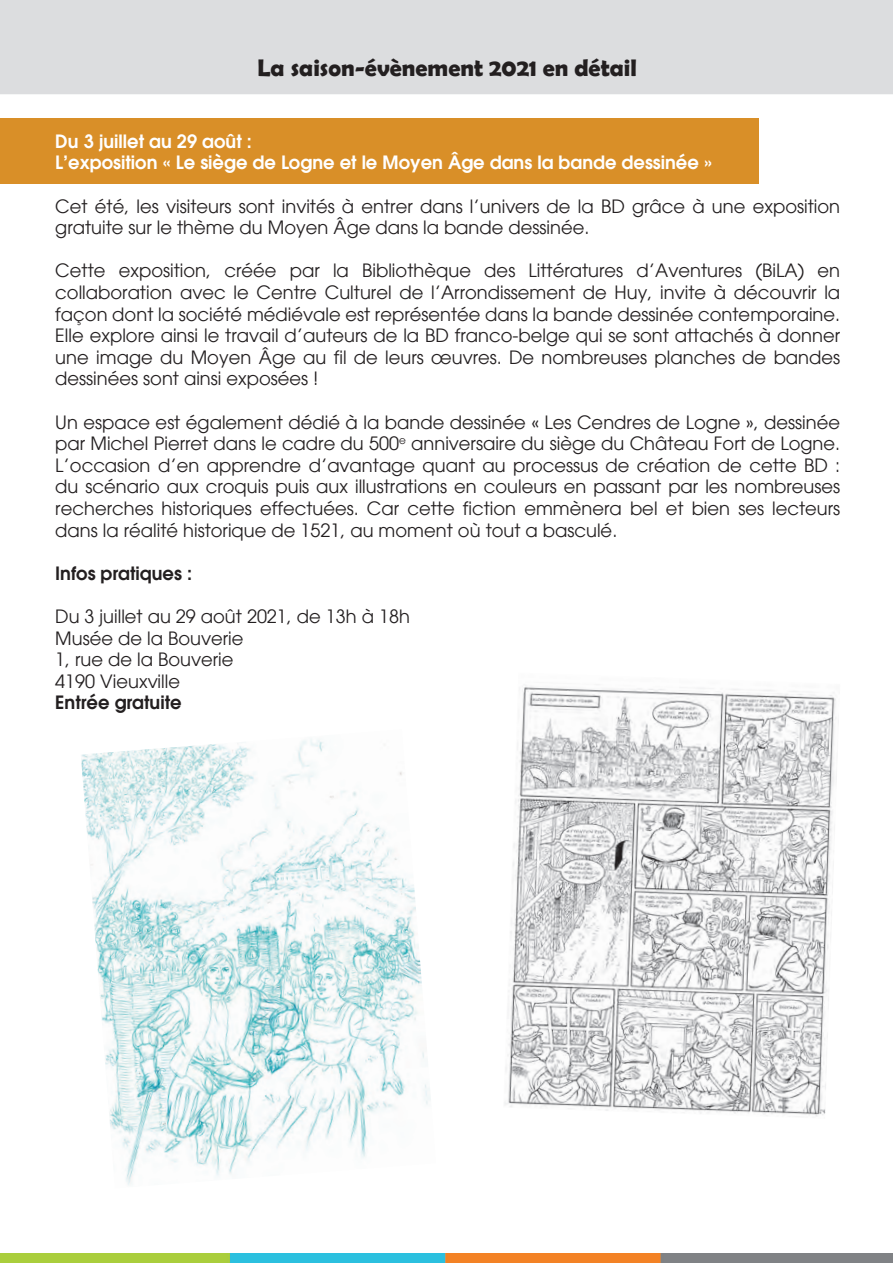
<style>
.page{position:relative;width:893px;height:1263px;background:#fff}
.page>*{position:absolute;margin:0;border:0;box-sizing:border-box;transform-origin:0 0}
.t1{font:700 24px "Berlin Sans FB Demi";color:#231f20}
.t2{font:18px/21.6px "Avant Garde";color:#231f20}
.t3{font:600 18px/21.6px "Avant Garde";color:#fff}
.t4{font:600 18px "Avant Garde";color:#231f20}
</style>
<div class="page">
<div style="left:0;top:0;width:893px;height:94px;background:#dcdddf"></div>
<div style="left:0;top:118px;width:758px;height:66px;background:#d98f28"></div>
<img style="left:0;top:1253px;width:893px;height:10px">
<img style="left:81px;top:739px;width:350px;height:447px">
<img style="left:504px;top:684px;width:333px;height:433px">
<h1 class="t1" style="left:257px;top:54px;width:381px">La saison-évènement 2021 en détail</h1>
<p class="t3" style="left:55px;top:130px;width:658px">Du 3 juillet au 29 août :<br>L’exposition « Le siège de Logne et le Moyen Âge dans la bande dessinée »</p>
<p class="t2" style="left:55px;top:195px;width:786px">Cet été, les visiteurs sont invités à entrer dans l’univers de la BD grâce à une exposition gratuite sur le thème du Moyen Âge dans la bande dessinée.</p>
<p class="t2" style="left:55px;top:260px;width:786px;text-align:justify">Cette exposition, créée par la Bibliothèque des Littératures d’Aventures (BiLA) en collaboration avec le Centre Culturel de l’Arrondissement de Huy, invite à découvrir la façon dont la société médiévale est représentée dans la bande dessinée contemporaine.<br>Elle explore ainsi le travail d’auteurs de la BD franco-belge qui se sont attachés à donner une image du Moyen Âge au fil de leurs œuvres. De nombreuses planches de bandes dessinées sont ainsi exposées !</p>
<p class="t2" style="left:55px;top:411px;width:786px;text-align:justify">Un espace est également dédié à la bande dessinée « Les Cendres de Logne », dessinée par Michel Pierret dans le cadre du 500<sup>e</sup> anniversaire du siège du Château Fort de Logne.<br>L’occasion d’en apprendre d’avantage quant au processus de création de cette BD : du scénario aux croquis puis aux illustrations en couleurs en passant par les nombreuses recherches historiques effectuées. Car cette fiction emmènera bel et bien ses lecteurs dans la réalité historique de 1521, au moment où tout a basculé.</p>
<p class="t4" style="left:55px;top:561px;width:138px">Infos pratiques :</p>
<p class="t2" style="left:55px;top:606px;width:356px">Du 3 juillet au 29 août 2021, de 13h à 18h<br>Musée de la Bouverie<br>1, rue de la Bouverie<br>4190 Vieuxville</p>
<p class="t4" style="left:55px;top:691px;width:128px">Entrée gratuite</p>
</div>
